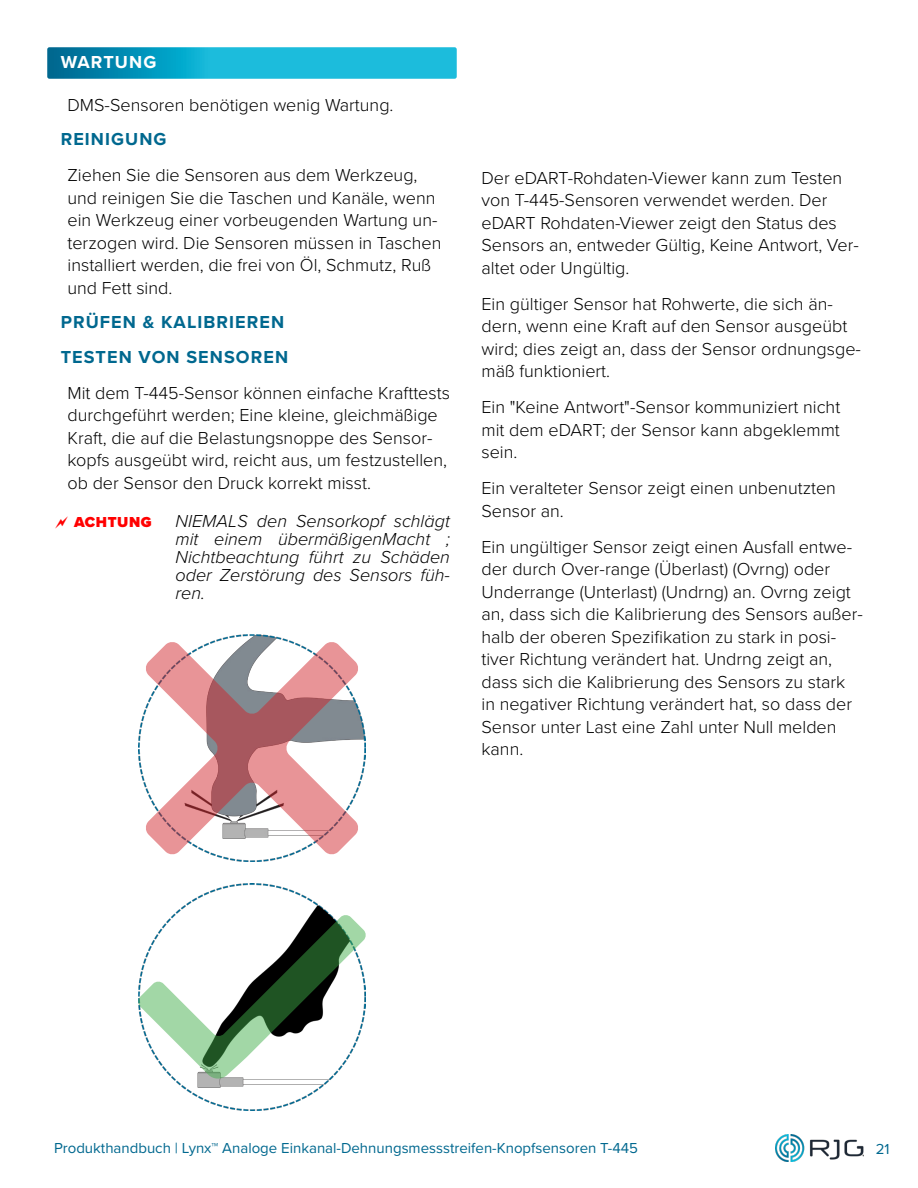
<style>
.page{position:relative;width:918px;height:1188px;background:#fff}
.page>*{position:absolute;margin:0;border:0;box-sizing:border-box;transform-origin:0 0}
.t1{font:300 18px/22.5px "Proxima Nova";color:#000}
.t2{font:italic 300 18px/18px "Proxima Nova";color:#000;text-align:justify}
.t3{font:700 18px/34.5px "Proxima Nova";letter-spacing:.06em;color:#00688f}
.t4{font:700 18px "Proxima Nova";letter-spacing:.06em;color:#fff}
.t5{font:15px "Proxima Nova";color:#00688f}
.t6{font:900 15px "Proxima Nova";letter-spacing:.04em;color:#f00}
</style>
<div class="page">
<img style="left:776px;top:1134px;width:88px;height:27px">
<svg style="left:47px;top:47px;width:410px;height:32px;background:#15abcd"></svg>
<img style="left:138px;top:634px;width:228px;height:228px">
<svg style="left:145px;top:641px;width:214px;height:214px"></svg>
<img style="left:174px;top:883px;width:156px;height:228px">
<svg style="left:138px;top:914px;width:228px;height:166px"></svg>
<p class="t4" style="left:61px;top:49px;width:97px">WARTUNG</p>
<p class="t1" style="left:68px;top:93px;width:328px">DMS-Sensoren benötigen wenig Wartung.</p>
<p class="t3" style="left:61px;top:122px;width:107px">REINIGUNG</p>
<p class="t1" style="left:68px;top:163px;width:375px">Ziehen Sie die Sensoren aus dem Werkzeug, und reinigen Sie die Taschen und Kanäle, wenn ein Werkzeug einer vorbeugenden Wartung un&shy;terzogen wird. Die Sensoren müssen in Taschen installiert werden, die frei von Öl, Schmutz, Ruß und Fett sind.</p>
<p class="t3" style="left:61px;top:305px;width:229px">PRÜFEN &amp; KALIBRIEREN<br>TESTEN VON SENSOREN</p>
<p class="t1" style="left:68px;top:381px;width:384px">Mit dem T-445-Sensor können einfache Krafttests durchgeführt werden; Eine kleine, gleichmäßige Kraft, die auf die Belastungsnoppe des Sensor&shy;kopfs ausgeübt wird, reicht aus, um festzustellen, ob der Sensor den Druck korrekt misst.</p>
<p class="t6" style="left:74px;top:511px;width:79px">ACHTUNG</p>
<p class="t2" style="left:176px;top:511px;width:276px">NIEMALS den Sensorkopf schlägt mit einem übermäßigenMacht ; Nichtbeachtung führt zu Schäden oder Zerstörung des Sensors füh&shy;ren.</p>
<p class="t1" style="left:482px;top:165px;width:379px">Der eDART-Rohdaten-Viewer kann zum Testen von T-445-Sensoren verwendet werden. Der eDART Rohdaten-Viewer zeigt den Status des Sensors an, entweder Gültig, Keine Antwort, Ver&shy;altet oder Ungültig.</p>
<p class="t1" style="left:482px;top:291px;width:381px">Ein gültiger Sensor hat Rohwerte, die sich än&shy;dern, wenn eine Kraft auf den Sensor ausgeübt wird; dies zeigt an, dass der Sensor ordnungsge&shy;mäß funktioniert.</p>
<p class="t1" style="left:482px;top:395px;width:360px;text-align:justify">Ein "Keine Antwort"-Sensor kommuniziert nicht mit dem eDART; der Sensor kann abgeklemmt sein.</p>
<p class="t1" style="left:482px;top:476px;width:356px">Ein veralteter Sensor zeigt einen unbenutzten<br>Sensor an.</p>
<p class="t1" style="left:482px;top:534px;width:383px">Ein ungültiger Sensor zeigt einen Ausfall entwe&shy;der durch Over-range (Überlast) (Ovrng) oder Underrange (Unterlast) (Undrng) an. Ovrng zeigt an, dass sich die Kalibrierung des Sensors außer&shy;halb der oberen Spezifikation zu stark in posi&shy;tiver Richtung verändert hat. Undrng zeigt an, dass sich die Kalibrierung des Sensors zu stark in negativer Richtung verändert hat, so dass der Sensor unter Last eine Zahl unter Null melden kann.</p>
<p class="t5" style="left:54px;top:1136px;width:586px">Produkthandbuch | Lynx™ Analoge Einkanal-Dehnungsmessstreifen-Knopfsensoren T-445</p>
<p class="t5" style="left:876px;top:1137px;width:15px">21</p>
</div>
